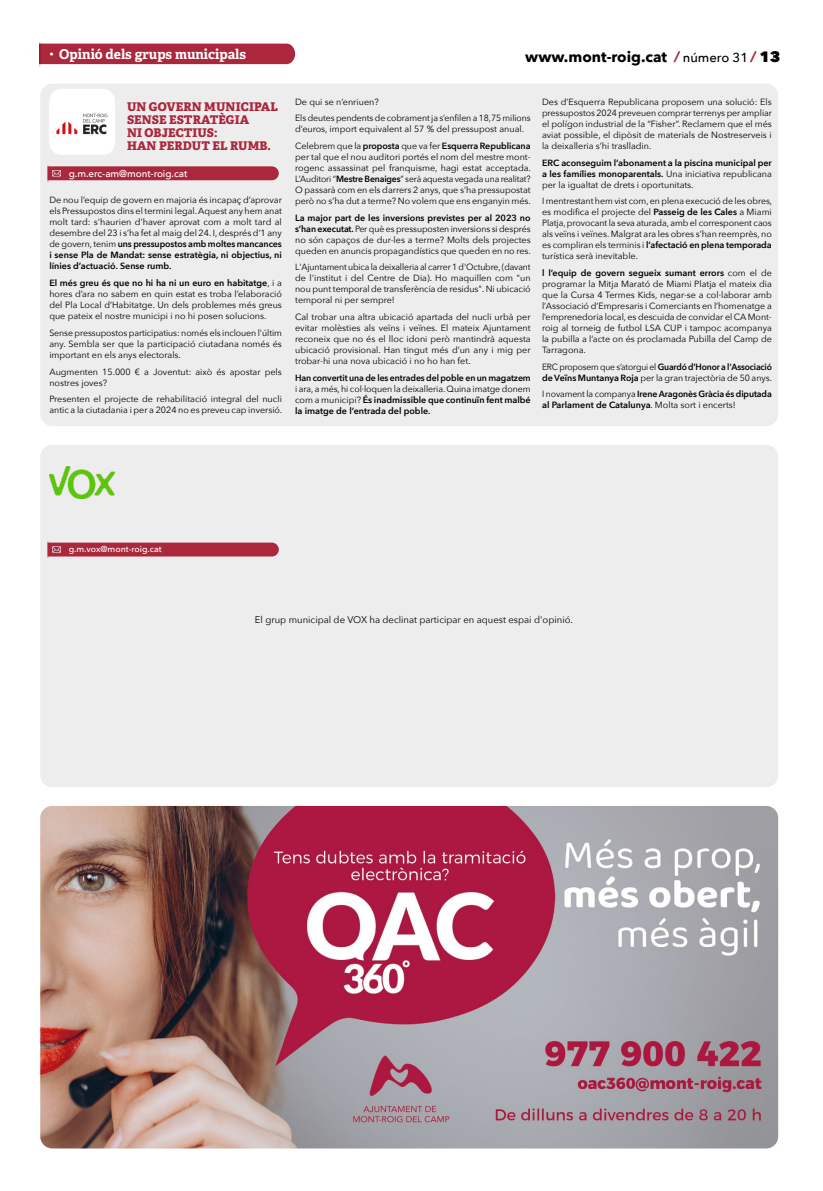
<style>
.page{position:relative;width:823px;height:1191px;background:#fff}
.page>*{position:absolute;margin:0;border:0;box-sizing:border-box;transform-origin:0 0}
.t1{font:700 15px "Avenir Next";color:#000}
.t2{font:700 13.6px "Adelle";color:#fff}
.t3{font:800 12px/13px "Adelle";letter-spacing:.01em;color:#ab273b}
.t4{font:500 10px "Avenir Next";letter-spacing:-.005em;color:#fff}
.t5{font:9.6px "Avenir Next";color:#000}
.t6{font:9px/11px "Avenir Next";color:#000;text-align:justify}
.t7{font:600 9px/11px "Avenir Next";letter-spacing:-.01em;color:#000;text-align:justify}
.t8{font:9px/11px "Avenir Next";color:#000;scale:.95 1}
.t9{font:500 8.7px "Avenir Next";color:#fff}
.s1{font-size:18.4px}
.s2{font-weight:800;color:#ab273b}
.s3{font-weight:500;font-size:13px}
.s4{font-weight:800}
.s5{font-weight:400}
.s6{font-weight:600}
</style>
<div class="page">
<div style="left:40px;top:84px;width:737px;height:342px;background:#ededed;border-radius:12px"></div>
<div style="left:43px;top:44px;width:252px;height:20px;background:#ab273b"></div>
<div style="left:32px;top:40px;width:11px;height:28px;background:#000;opacity:.25"></div>
<div style="left:30px;top:38px;width:8px;height:32px;background:#fff"></div>
<div style="left:49px;top:89px;width:66px;height:66px;background:#fff;border-radius:12px"></div>
<img style="left:56px;top:113px;width:52px;height:22px">
<div style="left:42px;top:164px;width:8px;height:19px;background:#000;opacity:.25"></div>
<div style="left:41px;top:163px;width:6px;height:21px;background:#ededed;border-radius:3px"></div>
<svg style="left:47px;top:166px;width:231px;height:14px;background:#ad2e42"></svg>
<div style="left:40px;top:445px;width:737px;height:342px;background:#ededed;border-radius:12px"></div>
<img style="left:49px;top:467px;width:65px;height:31px">
<div style="left:42px;top:540px;width:8px;height:19px;background:#000;opacity:.25"></div>
<div style="left:41px;top:539px;width:6px;height:21px;background:#ededed;border-radius:3px"></div>
<svg style="left:47px;top:542px;width:231px;height:14px;background:#ae3245"></svg>
<img style="left:40px;top:806px;width:737px;height:342px">
<h2 class="t2" style="left:49px;top:45px;width:198px"><span class="s1">·</span> Opinió dels grups municipals</h2>
<h1 class="t1" style="left:525px;top:44px;width:256px">www.mont-roig.cat <span class="s2">⁄</span> <span class="s3">número 31</span> <span class="s2">⁄</span> <span class="s4">13</span></h1>
<h3 class="t3" style="left:127px;top:100px;width:152px">UN GOVERN MUNICIPAL<br>SENSE ESTRATÈGIA<br>NI OBJECTIUS:<br>HAN PERDUT EL RUMB.</h3>
<p class="t6" style="left:541px;top:96px;width:231px">Des d’Esquerra Republicana proposem una solució: Els pressupostos 2024 preveuen comprar terrenys per ampliar el polígon industrial de la “Fisher”. Reclamem que el més aviat possible, el dipòsit de materials de Nostreserveis i la deixalleria s’hi traslladin.</p>
<p class="t7" style="left:541px;top:157px;width:231px">ERC aconseguim l’abonament a la piscina municipal per a les famílies monoparentals. <span class="s5">Una iniciativa republicana per la igualtat de drets i oportunitats.</span></p>
<p class="t6" style="left:541px;top:195px;width:231px">I mentrestant hem vist com, en plena execució de les obres, es modifica el projecte del <span class="s6">Passeig de les Cales</span> a Miami Platja, provocant la seva aturada, amb el corresponent caos als veïns i veïnes. Malgrat ara les obres s’han reemprès, no es compliran els terminis i <span class="s6">l’afectació en plena temporada </span>turística serà inevitable.</p>
<p class="t6" style="left:541px;top:267px;width:231px"><span class="s6">l l’equip de govern segueix sumant errors</span> com el de programar la Mitja Marató de Miami Platja el mateix dia que la Cursa 4 Termes Kids, negar-se a col·laborar amb l’Associació d’Empresaris i Comerciants en l’homenatge a l’emprenedoria local, es descuida de convidar el CA Mont&shy;roig al torneig de futbol LSA CUP i tampoc acompanya la pubilla a l’acte on és proclamada Pubilla del Camp de Tarragona.</p>
<p class="t8" style="left:541px;top:360px;width:243px">ERC proposem que s’atorgui el <span class="s6">Guardó d’Honor a l'Associació de Veïns Muntanya Roja</span> per la gran trajectòria de 50 anys.</p>
<p class="t7" style="left:541px;top:388px;width:231px"><span class="s5">I novament la companya</span> Irene Aragonès Gràcia és diputada al Parlament de Catalunya<span class="s5">. Molta sort i encerts!</span></p>
<p class="t6" style="left:295px;top:93px;width:237px;line-height:16.7px">De qui se n’enriuen?<br>Els deutes pendents de cobrament ja s’enfilen a 18,75 milions</p>
<p class="t6" style="left:295px;top:120px;width:237px;line-height:16.7px">d’euros, import equivalent al 57 % del pressupost anual.<br>Celebrem que la <span class="s6">proposta</span> que va fer <span class="s6">Esquerra Republicana</span></p>
<p class="t6" style="left:295px;top:151px;width:237px">per tal que el nou auditori portés el nom del mestre mont&shy;rogenc assassinat pel franquisme, hagi estat acceptada.<br>L’Auditori “<span class="s6">Mestre Benaiges</span>” serà aquesta vegada una realitat?<br>O passarà com en els darrers 2 anys, que s’ha pressupostat però no s’ha dut a terme? No volem que ens enganyin més.</p>
<p class="t6" style="left:295px;top:212px;width:237px"><span class="s6">La major part de les inversions previstes per al 2023 no s’han executat.</span> Per què es pressuposten inversions si després no són capaços de dur-les a terme? Molts dels projectes queden en anuncis propagandístics que queden en no res.</p>
<p class="t6" style="left:295px;top:261px;width:237px">L'Ajuntament ubica la deixalleria al carrer 1 d'Octubre, (davant de l'institut i del Centre de Dia). Ho maquillen com "un nou punt temporal de transferència de residus". Ni ubicació temporal ni per sempre!</p>
<p class="t6" style="left:295px;top:311px;width:237px">Cal trobar una altra ubicació apartada del nucli urbà per evitar molèsties als veïns i veïnes. El mateix Ajuntament reconeix que no és el lloc idoni però mantindrà aquesta ubicació provisional. Han tingut més d’un any i mig per trobar-hi una nova ubicació i no ho han fet.</p>
<p class="t7" style="left:295px;top:372px;width:237px">Han convertit una de les entrades del poble en un magatzem</p>
<p class="t6" style="left:295px;top:383px;width:237px">i ara, a més, hi col·loquen la deixalleria. Quina imatge donem com a municipi? <span class="s6">És inadmissible que continuïn fent malbé la imatge de l’entrada del poble.</span></p>
<p class="t4" style="left:69px;top:165px;width:120px">g.m.erc-am@mont-roig.cat</p>
<p class="t6" style="left:49px;top:194px;width:234px">De nou l’equip de govern en majoria és incapaç d’aprovar els Pressupostos dins el termini legal. Aquest any hem anat molt tard: s'haurien d'haver aprovat com a molt tard al desembre del 23 i s’ha fet al maig del 24. I, després d’1 any de govern, tenim <span class="s6">uns pressupostos amb moltes mancances i sense Pla de Mandat: sense estratègia, ni objectius, ni línies d’actuació. Sense rumb.</span></p>
<p class="t6" style="left:49px;top:277px;width:234px"><span class="s6">El més greu és que no hi ha ni un euro en habitatge</span>, i a hores d’ara no sabem en quin estat es troba l’elaboració del Pla Local d’Habitatge. Un dels problemes més greus que pateix el nostre municipi i no hi posen solucions.</p>
<p class="t6" style="left:49px;top:327px;width:234px">Sense pressupostos participatius: només els inclouen l'últim any. Sembla ser que la participació ciutadana només és important en els anys electorals.</p>
<p class="t6" style="left:49px;top:365px;width:234px">Augmenten 15.000 € a Joventut: això és apostar pels nostres joves?</p>
<p class="t6" style="left:49px;top:393px;width:234px">Presenten el projecte de rehabilitació integral del nucli antic a la ciutadania i per a 2024 no es preveu cap inversió.</p>
<p class="t9" style="left:69px;top:541px;width:94px">g.m.vox@mont-roig.cat</p>
<p class="t5" style="left:255px;top:611px;width:319px">El grup municipal de VOX ha declinat participar en aquest espai d'opinió.</p>
</div>
